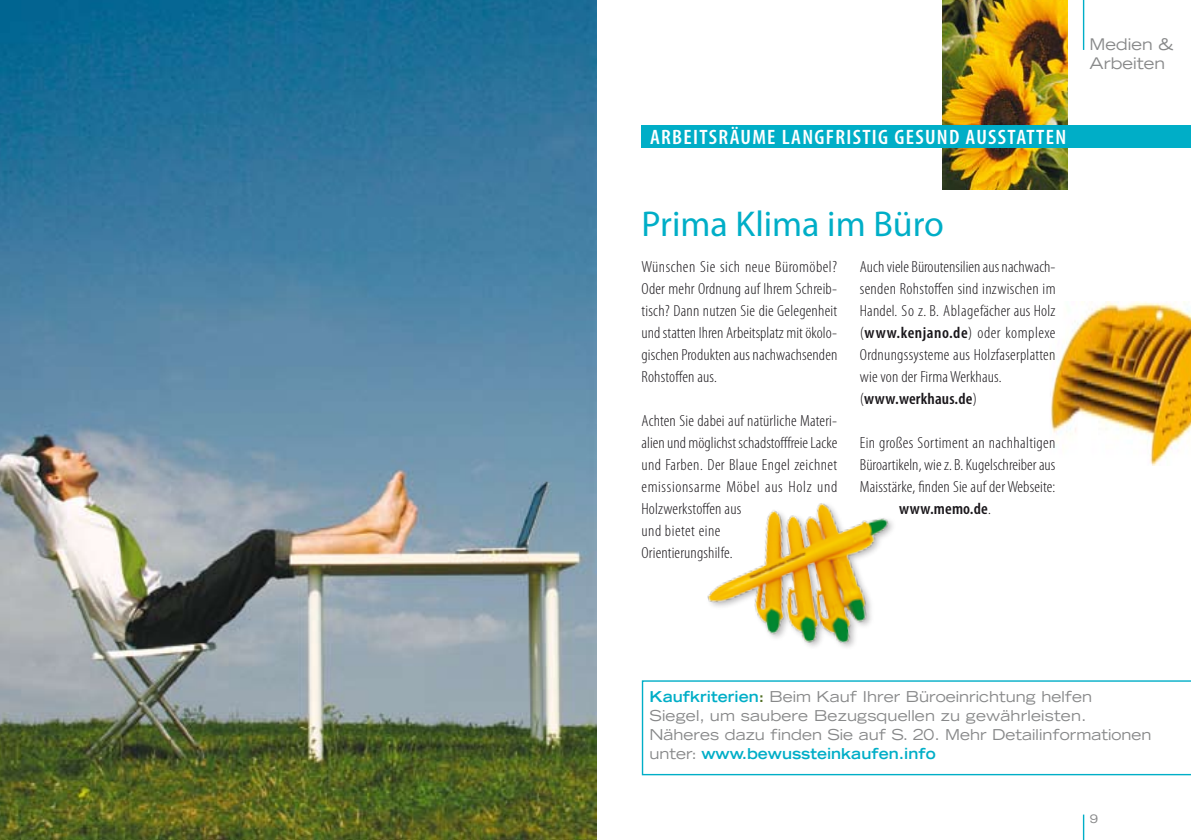
<style>
.page{position:relative;width:1191px;height:840px;background:#fff}
.page>*{position:absolute;margin:0;border:0;box-sizing:border-box;transform-origin:0 0}
.t1{font:36px "Myriad Pro";color:#00aec7}
.t2{font:600 condensed 20.8px "Myriad Pro";letter-spacing:.06em;color:#fff;scale:1.05 1}
.t3{font:300 condensed 16.2px/22px "Myriad Pro";letter-spacing:.01em;color:#1a171b;scale:1.05 1}
.t4{font:600 condensed 16.2px "Myriad Pro";letter-spacing:.01em;color:#1a171b;scale:1.05 1}
.t5{font:expanded 16px/19.2px "Trade Gothic LH";color:#878889}
.t6{font:expanded 15px/19px "Trade Gothic LH";color:#878889}
.s1{font-weight:600}
.s2{font-weight:300}
.s3{font-weight:700;color:#00aec7}
.s4{font-weight:700;color:#526f24}
</style>
<div class="page">
<img style="left:707px;top:503px;width:186px;height:145px">
<img style="left:1050px;top:301px;width:141px;height:164px">
<svg style="left:642px;top:680px;width:549px;height:95px"></svg>
<img style="left:942px;top:1px;width:125px;height:188px">
<hr style="left:1083px;top:1px;width:1px;height:49px;background:#00aec7">
<div style="left:641px;top:125px;width:550px;height:23px;background:#00aec7"></div>
<img style="left:1px;top:1px;width:595px;height:838px">
<svg style="left:1083px;top:814px;width:1px;height:25px"></svg>
<p class="t2" style="left:650px;top:124px;width:398px">ARBEITSRÄUME LANGFRISTIG GESUND AUSSTATTEN</p>
<p class="t5" style="left:1089px;top:34px;width:86px">Medien &amp;<br>Arbeiten</p>
<h1 class="t1" style="left:641px;top:201px;width:304px">Prima Klima im Büro</h1>
<p class="t3" style="left:641px;top:256px;width:188px;text-align:justify">Wünschen Sie sich neue Büromöbel?<br>Oder mehr Ordnung auf Ihrem Schreib&shy;tisch? Dann nutzen Sie die Gelegenheit und statten Ihren Arbeitsplatz mit ökolo&shy;gischen Produkten aus nachwachsenden Rohstoffen aus.</p>
<p class="t3" style="left:641px;top:410px;width:188px">Achten Sie dabei auf natürliche Materi&shy;alien und möglichst schadstofffreie Lacke und Farben. Der Blaue Engel zeichnet emissionsarme Möbel aus Holz und<br>Holzwerkstoffen aus<br>und bietet eine<br>Orientierungshilfe.</p>
<p class="t3" style="left:860px;top:256px;width:188px">Auch viele Büroutensilien aus nachwach&shy;senden Rohstoffen sind inzwischen im Handel. So z. B. Ablagefächer aus Holz (<span class="s1">www.kenjano.de</span>) oder komplexe Ordnungssysteme aus Holzfaserplatten wie von der Firma Werkhaus. (<span class="s1">www.werkhaus.de</span>)</p>
<p class="t3" style="left:860px;top:432px;width:188px">Ein großes Sortiment an nachhaltigen</p>
<p class="t3" style="left:860px;top:454px;width:188px">Büroartikeln, wie z.B. Kugelschreiber aus</p>
<p class="t3" style="left:860px;top:476px;width:188px">Maisstärke, finden Sie auf der Webseite:</p>
<p class="t4" style="left:899px;top:499px;width:89px">www.memo.de<span class="s2">.</span></p>
<p class="t6" style="left:649px;top:687px;width:503px"><span class="s3">Kaufkriterien</span><span class="s4">:</span> Beim Kauf Ihrer Büroeinrichtung helfen<br>Siegel, um saubere Bezugsquellen zu gewährleisten.<br>Näheres dazu finden Sie auf S. 20. Mehr Detailinfor-mationen unter: <span class="s3">www.bewussteinkaufen.info</span></p>
</div>
